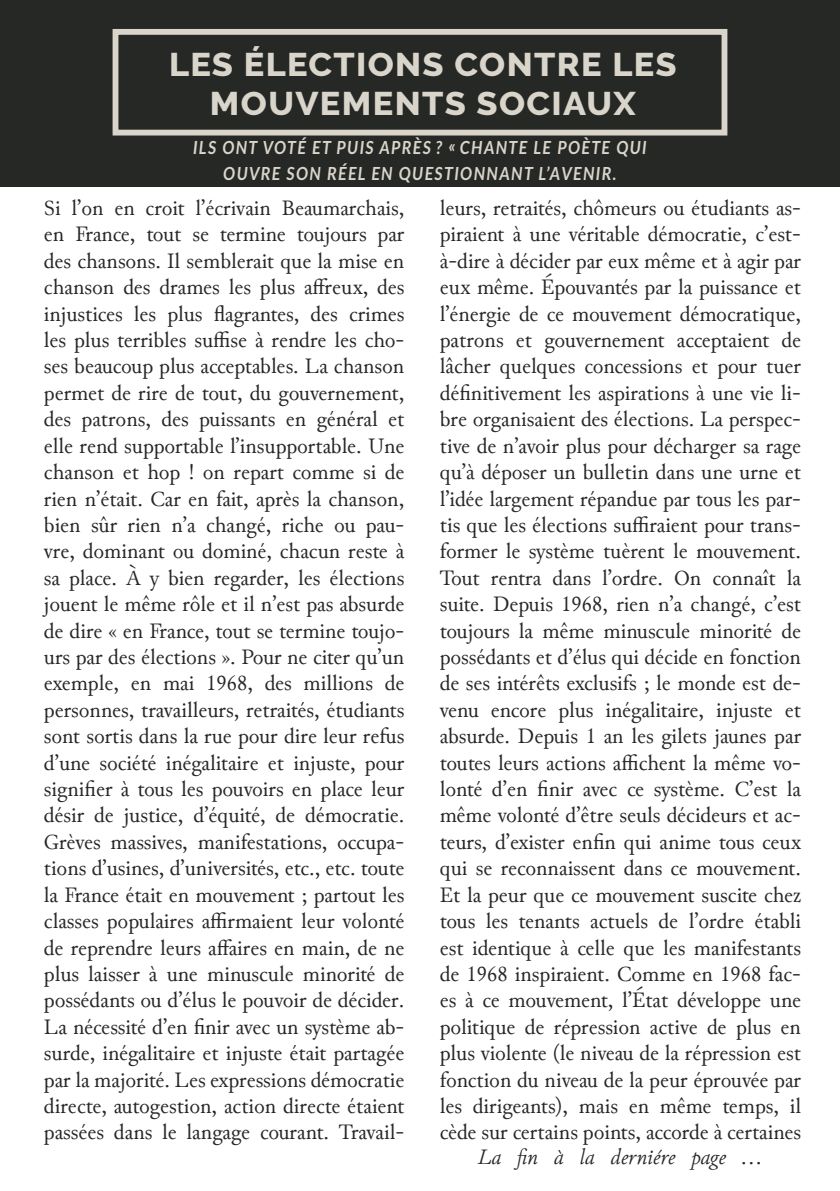
<style>
.page{position:relative;width:840px;height:1191px;background:#fff}
.page>*{position:absolute;margin:0;border:0;box-sizing:border-box;transform-origin:0 0}
.Titre{font:800 32.6px/39.2px "Raleway";letter-spacing:.04em;color:#d9d5cb;text-align:center;scale:1.05 1}
.Corps_de_texte_-_Ali{font:22px/26.4px "Junicode";color:#262825;text-align:justify}
.Corps_de_texte_-_Ali-2{font:italic 22px "Junicode";color:#262825}
.Sous-titre_-_Centrer{font:italic 700 18px/26px "Lato";letter-spacing:.08em;color:#d9d5cb;text-align:center;scale:.89 1}
</style>
<div class="page">
<div style="left:0;top:0;width:839px;height:186px;background:#262825"></div>
<div style="left:112px;top:29px;width:615px;height:106px;border:6px solid #d9d5cb"></div>
<p class="Titre" style="left:169px;top:45px;width:484px">LES ÉLECTIONS CONTRE LES<br>MOUVEMENTS SOCIAUX</p>
<p class="Sous-titre_-_Centrer" style="left:193px;top:134px;width:511px">ILS ONT VOTÉ ET PUIS APRÈS ? « CHANTE LE POÈTE QUI<br>OUVRE SON RÉEL EN QUESTIONNANT L’AVENIR.</p>
<p class="Corps_de_texte_-_Ali" style="left:44px;top:195px;width:362px">Si l’on en croit l’écrivain Beaumarchais, en France, tout se termine toujours par des chansons. Il semblerait que la mise en chanson des drames les plus affreux, des injustices les plus flagrantes, des crimes les plus terribles suffise à rendre les cho&shy;ses beaucoup plus acceptables. La chanson permet de rire de tout, du gouvernement, des patrons, des puissants en général et elle rend supportable l’insupportable. Une chanson et hop ! on repart comme si de rien n’était. Car en fait, après la chanson, bien sûr rien n’a changé, riche ou pau&shy;vre, dominant ou dominé, chacun reste à sa place. À y bien regarder, les élections jouent le même rôle et il n’est pas absurde de dire « en France, tout se termine toujo&shy;urs par des élections ». Pour ne citer qu’un exemple, en mai 1968, des millions de personnes, travailleurs, retraités, étudiants sont sortis dans la rue pour dire leur refus d’une société inégalitaire et injuste, pour signifier à tous les pouvoirs en place leur désir de justice, d’équité, de démocratie.<br>Grèves massives, manifestations, occupa&shy;tions d’usines, d’universités, etc., etc. toute la France était en mouvement ; partout les classes populaires affirmaient leur volonté de reprendre leurs affaires en main, de ne plus laisser à une minuscule minorité de possédants ou d’élus le pouvoir de décider.<br>La nécessité d’en finir avec un système ab&shy;surde, inégalitaire et injuste était partagée par la majorité. Les expressions démocratie directe, autogestion, action directe étaient passées dans le langage courant. Travail-</p>
<p class="Corps_de_texte_-_Ali" style="left:439px;top:195px;width:362px">leurs, retraités, chômeurs ou étudiants as&shy;piraient à une véritable démocratie, c’est&shy;à-dire à décider par eux même et à agir par eux même. Épouvantés par la puissance et l’énergie de ce mouvement démocratique, patrons et gouvernement acceptaient de lâcher quelques concessions et pour tuer définitivement les aspirations à une vie li&shy;bre organisaient des élections. La perspec&shy;tive de n’avoir plus pour décharger sa rage qu’à déposer un bulletin dans une urne et l’idée largement répandue par tous les par&shy;tis que les élections suffiraient pour trans&shy;former le système tuèrent le mouvement.<br>Tout rentra dans l’ordre. On connaît la suite. Depuis 1968, rien n’a changé, c’est toujours la même minuscule minorité de possédants et d’élus qui décide en fonction de ses intérêts exclusifs ; le monde est de&shy;venu encore plus inégalitaire, injuste et absurde. Depuis 1 an les gilets jaunes par toutes leurs actions affichent la même vo&shy;lonté d’en finir avec ce système. C’est la même volonté d’être seuls décideurs et ac&shy;teurs, d’exister enfin qui anime tous ceux qui se reconnaissent dans ce mouvement.<br>Et la peur que ce mouvement suscite chez tous les tenants actuels de l’ordre établi est identique à celle que les manifestants de 1968 inspiraient. Comme en 1968 fac&shy;es à ce mouvement, l’État développe une politique de répression active de plus en plus violente (le niveau de la répression est fonction du niveau de la peur éprouvée par les dirigeants), mais en même temps, il cède sur certains points, accorde à certaines</p>
<p class="Corps_de_texte_-_Ali-2" style="left:477px;top:1139px;width:287px">La fin à la derniére page ...</p>
</div>
